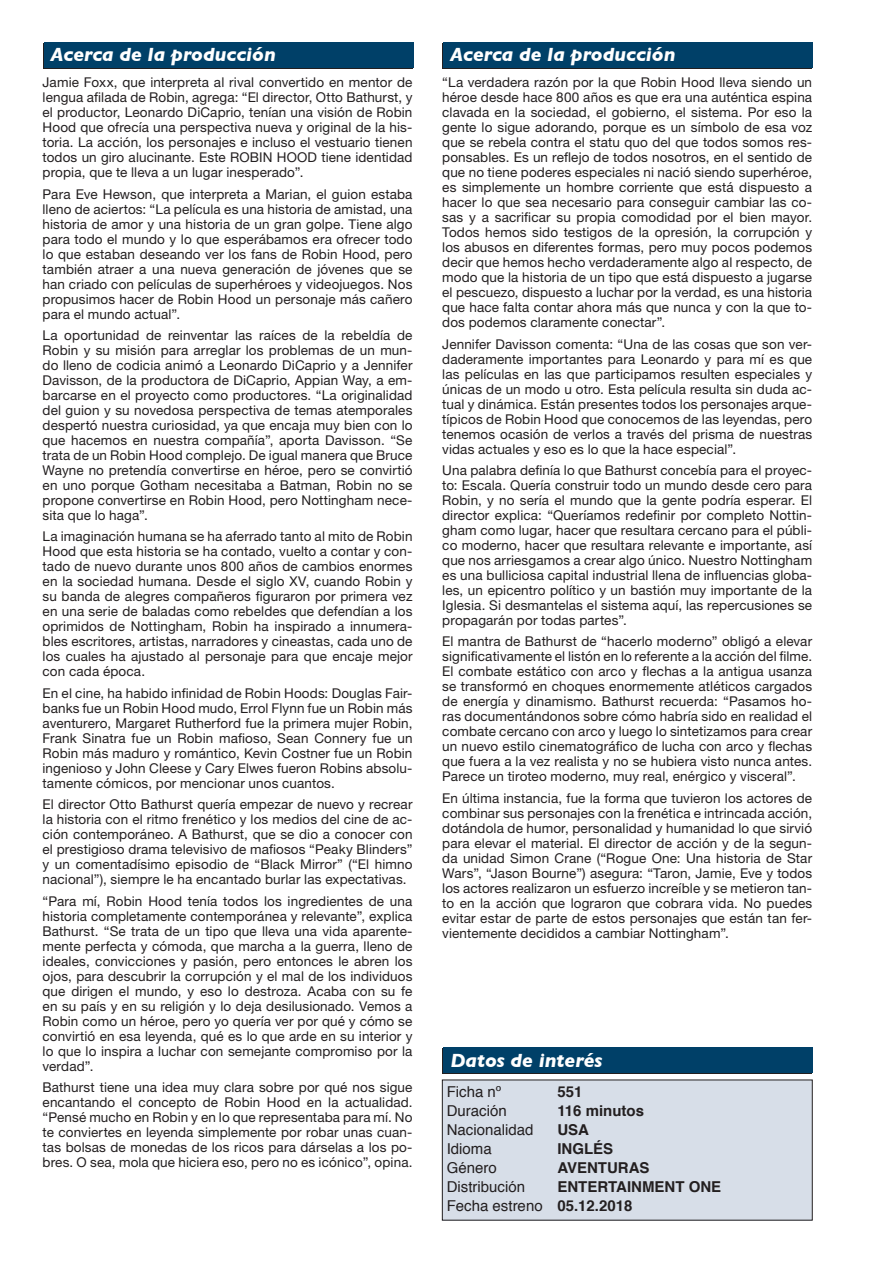
<style>
.page{position:relative;width:893px;height:1263px;background:#fff}
.page>*{position:absolute;margin:0;border:0;box-sizing:border-box;transform-origin:0 0}
.t1{font:italic 700 19.5px "Gill Sans";color:#fff}
.t2{font:15px "Helvetica";color:#231f20}
.t3{font:700 15px "Helvetica";color:#231f20}
.t4{font:13.5px/15px "Helvetica Neue";letter-spacing:.01em;color:#231f20;text-align:justify}
.s1{font-weight:700}
</style>
<div class="page">
<div style="left:43px;top:44px;width:369px;height:25px;background:#231f20"></div>
<div style="left:44px;top:43px;width:370px;height:25px;background:#004068"></div>
<div style="left:442px;top:1049px;width:370px;height:25px;background:#231f20"></div>
<div style="left:443px;top:1048px;width:370px;height:25px;background:#004068"></div>
<div style="left:442px;top:1080px;width:370px;height:140px;background:#d7dee8"></div>
<div style="left:442px;top:44px;width:370px;height:25px;background:#231f20"></div>
<div style="left:443px;top:43px;width:370px;height:25px;background:#004068"></div>
<p class="t1" style="left:51px;top:43px;width:227px">Acerca de la producción</p>
<p class="t4" style="left:43px;top:75px;width:371px">Jamie Foxx, que interpreta al rival convertido en mentor de lengua afilada de Robin, agrega: “El director, Otto Bathurst, y el productor, Leonardo DiCaprio, tenían una visión de Robin Hood que ofrecía una perspectiva nueva y original de la his&shy;toria. La acción, los personajes e incluso el vestuario tienen todos un giro alucinante. Este ROBIN HOOD tiene identidad propia, que te lleva a un lugar inesperado”.</p>
<p class="t4" style="left:43px;top:186px;width:371px">Para Eve Hewson, que interpreta a Marian, el guion estaba lleno de aciertos: “La película es una historia de amistad, una historia de amor y una historia de un gran golpe. Tiene algo para todo el mundo y lo que esperábamos era ofrecer todo lo que estaban deseando ver los fans de Robin Hood, pero también atraer a una nueva generación de jóvenes que se han criado con películas de superhéroes y videojuegos. Nos propusimos hacer de Robin Hood un personaje más cañero para el mundo actual”.</p>
<p class="t4" style="left:43px;top:327px;width:371px">La oportunidad de reinventar las raíces de la rebeldía de Robin y su misión para arreglar los problemas de un mun&shy;do lleno de codicia animó a Leonardo DiCaprio y a Jennifer Davisson, de la productora de DiCaprio, Appian Way, a em&shy;barcarse en el proyecto como productores. “La originalidad del guion y su novedosa perspectiva de temas atemporales despertó nuestra curiosidad, ya que encaja muy bien con lo que hacemos en nuestra compañía”, aporta Davisson. “Se trata de un Robin Hood complejo. De igual manera que Bruce Wayne no pretendía convertirse en héroe, pero se convirtió en uno porque Gotham necesitaba a Batman, Robin no se propone convertirse en Robin Hood, pero Nottingham nece&shy;sita que lo haga”.</p>
<p class="t4" style="left:43px;top:529px;width:371px">La imaginación humana se ha aferrado tanto al mito de Robin Hood que esta historia se ha contado, vuelto a contar y con&shy;tado de nuevo durante unos 800 años de cambios enormes en la sociedad humana. Desde el siglo XV, cuando Robin y su banda de alegres compañeros figuraron por primera vez en una serie de baladas como rebeldes que defendían a los oprimidos de Nottingham, Robin ha inspirado a innumera&shy;bles escritores, artistas, narradores y cineastas, cada uno de los cuales ha ajustado al personaje para que encaje mejor con cada época.</p>
<p class="t4" style="left:43px;top:685px;width:371px">En el cine, ha habido infinidad de Robin Hoods: Douglas Fair&shy;banks fue un Robin Hood mudo, Errol Flynn fue un Robin más aventurero, Margaret Rutherford fue la primera mujer Robin, Frank Sinatra fue un Robin mafioso, Sean Connery fue un Robin más maduro y romántico, Kevin Costner fue un Robin ingenioso y John Cleese y Cary Elwes fueron Robins absolu&shy;tamente cómicos, por mencionar unos cuantos.</p>
<p class="t4" style="left:43px;top:797px;width:371px">El director Otto Bathurst quería empezar de nuevo y recrear la historia con el ritmo frenético y los medios del cine de ac&shy;ción contemporáneo. A Bathurst, que se dio a conocer con el prestigioso drama televisivo de mafiosos “Peaky Blinders” y un comentadísimo episodio de “Black Mirror” (“El himno nacional”), siempre le ha encantado burlar las expectativas.</p>
<p class="t4" style="left:43px;top:893px;width:371px">“Para mí, Robin Hood tenía todos los ingredientes de una historia completamente contemporánea y relevante”, explica Bathurst. “Se trata de un tipo que lleva una vida aparente&shy;mente perfecta y cómoda, que marcha a la guerra, lleno de ideales, convicciones y pasión, pero entonces le abren los ojos, para descubrir la corrupción y el mal de los individuos que dirigen el mundo, y eso lo destroza. Acaba con su fe en su país y en su religión y lo deja desilusionado. Vemos a Robin como un héroe, pero yo quería ver por qué y cómo se convirtió en esa leyenda, qué es lo que arde en su interior y lo que lo inspira a luchar con semejante compromiso por la verdad”.</p>
<p class="t4" style="left:43px;top:1079px;width:371px">Bathurst tiene una idea muy clara sobre por qué nos sigue encantando el concepto de Robin Hood en la actualidad. “Pensé mucho en Robin y en lo que representaba para mí. No te conviertes en leyenda simplemente por robar unas cuan&shy;tas bolsas de monedas de los ricos para dárselas a los po&shy;bres. O sea, mola que hiciera eso, pero no es icónico”, opina.</p>
<p class="t1" style="left:450px;top:43px;width:227px">Acerca de la producción</p>
<p class="t4" style="left:442px;top:75px;width:371px">“La verdadera razón por la que Robin Hood lleva siendo un héroe desde hace 800 años es que era una auténtica espina clavada en la sociedad, el gobierno, el sistema. Por eso la gente lo sigue adorando, porque es un símbolo de esa voz que se rebela contra el statu quo del que todos somos res&shy;ponsables. Es un reflejo de todos nosotros, en el sentido de que no tiene poderes especiales ni nació siendo superhéroe, es simplemente un hombre corriente que está dispuesto a hacer lo que sea necesario para conseguir cambiar las co&shy;sas y a sacrificar su propia comodidad por el bien mayor.<br>Todos hemos sido testigos de la opresión, la corrupción y los abusos en diferentes formas, pero muy pocos podemos decir que hemos hecho verdaderamente algo al respecto, de modo que la historia de un tipo que está dispuesto a jugarse el pescuezo, dispuesto a luchar por la verdad, es una historia que hace falta contar ahora más que nunca y con la que to&shy;dos podemos claramente conectar”.</p>
<p class="t4" style="left:442px;top:336px;width:371px">Jennifer Davisson comenta: “Una de las cosas que son ver&shy;daderamente importantes para Leonardo y para mí es que las películas en las que participamos resulten especiales y únicas de un modo u otro. Esta película resulta sin duda ac&shy;tual y dinámica. Están presentes todos los personajes arque&shy;típicos de Robin Hood que conocemos de las leyendas, pero tenemos ocasión de verlos a través del prisma de nuestras vidas actuales y eso es lo que la hace especial”.</p>
<p class="t4" style="left:442px;top:462px;width:371px">Una palabra definía lo que Bathurst concebía para el proyec&shy;to: Escala. Quería construir todo un mundo desde cero para Robin, y no sería el mundo que la gente podría esperar. El director explica: “Queríamos redefinir por completo Nottin&shy;gham como lugar, hacer que resultara cercano para el públi&shy;co moderno, hacer que resultara relevante e importante, así que nos arriesgamos a crear algo único. Nuestro Nottingham es una bulliciosa capital industrial llena de influencias globa&shy;les, un epicentro político y un bastión muy importante de la Iglesia. Si desmantelas el sistema aquí, las repercusiones se propagarán por todas partes”.</p>
<p class="t4" style="left:442px;top:634px;width:371px">El mantra de Bathurst de “hacerlo moderno” obligó a elevar significativamente el listón en lo referente a la acción del filme.<br>El combate estático con arco y flechas a la antigua usanza se transformó en choques enormemente atléticos cargados de energía y dinamismo. Bathurst recuerda: “Pasamos ho&shy;ras documentándonos sobre cómo habría sido en realidad el combate cercano con arco y luego lo sintetizamos para crear un nuevo estilo cinematográfico de lucha con arco y flechas que fuera a la vez realista y no se hubiera visto nunca antes.<br>Parece un tiroteo moderno, muy real, enérgico y visceral”.</p>
<p class="t4" style="left:442px;top:790px;width:371px">En última instancia, fue la forma que tuvieron los actores de combinar sus personajes con la frenética e intrincada acción, dotándola de humor, personalidad y humanidad lo que sirvió para elevar el material. El director de acción y de la segun&shy;da unidad Simon Crane (“Rogue One: Una historia de Star Wars”, “Jason Bourne”) asegura: “Taron, Jamie, Eve y todos los actores realizaron un esfuerzo increíble y se metieron tan&shy;to en la acción que lograron que cobrara vida. No puedes evitar estar de parte de estos personajes que están tan fer&shy;vientemente decididos a cambiar Nottingham”.</p>
<p class="t1" style="left:450px;top:1048px;width:154px">Datos de interés</p>
<p class="t2" style="left:447px;top:1080px;width:56px">Ficha nº</p>
<p class="t3" style="left:557px;top:1079px;width:27px">551</p>
<p class="t2" style="left:447px;top:1099px;width:62px">Duración</p>
<p class="t3" style="left:557px;top:1098px;width:88px">116 minutos</p>
<p class="t2" style="left:447px;top:1118px;width:88px">Nacionalidad</p>
<p class="t3" style="left:557px;top:1117px;width:33px">USA</p>
<p class="t2" style="left:447px;top:1137px;width:47px">Idioma</p>
<p class="t3" style="left:557px;top:1136px;width:57px">INGLÉS</p>
<p class="t2" style="left:447px;top:1156px;width:52px">Género</p>
<p class="t3" style="left:557px;top:1155px;width:94px">AVENTURAS</p>
<p class="t2" style="left:447px;top:1175px;width:80px">Distribución</p>
<p class="t3" style="left:557px;top:1174px;width:165px">ENTERTAINMENT ONE</p>
<p class="t2" style="left:447px;top:1194px;width:187px">Fecha estreno <span class="s1">05.12.2018</span></p>
</div>
